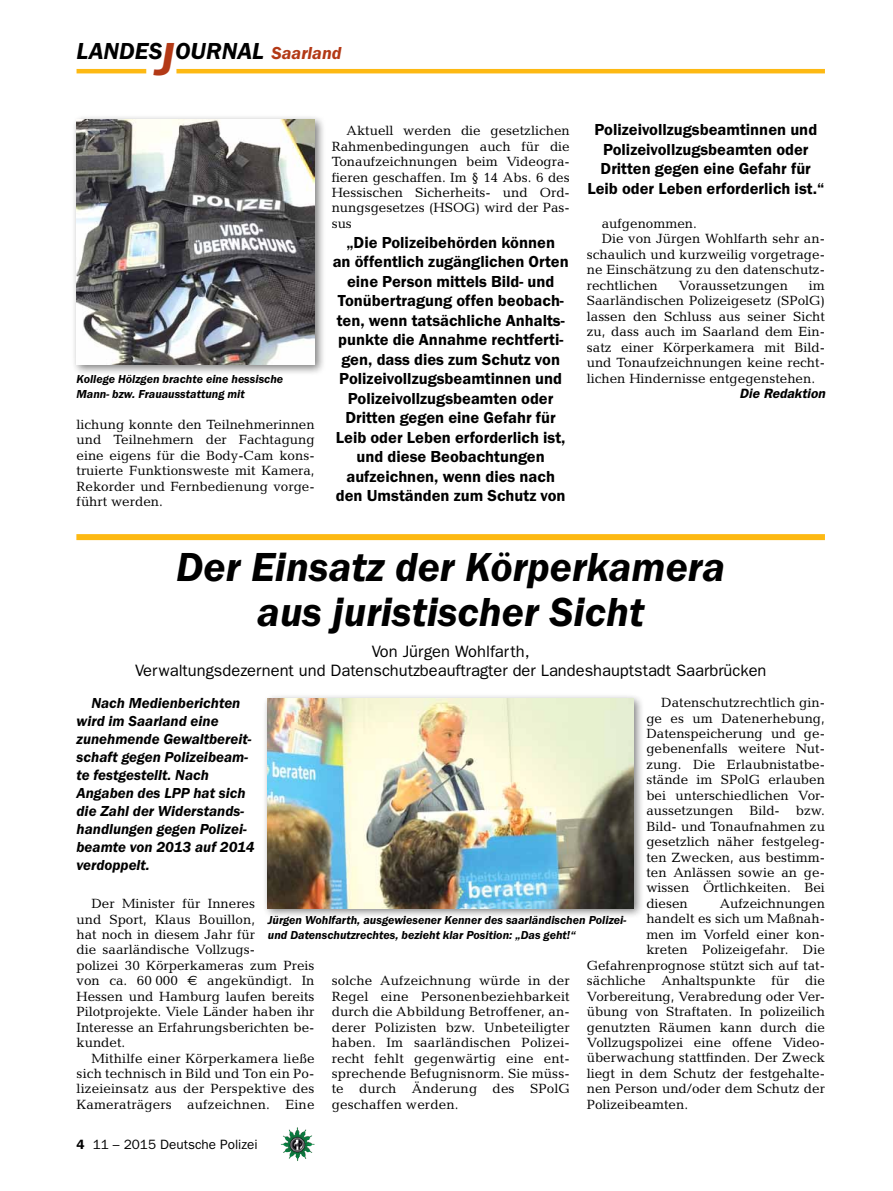
<style>
.page{position:relative;width:893px;height:1191px;background:#fff}
.page>*{position:absolute;margin:0;border:0;box-sizing:border-box;transform-origin:0 0}
.t1{font:italic 600 42px/45px "Franklin Gothic Itc T";color:#000;text-align:center}
.t2{font:italic 600 24px "Franklin Gothic Itc T";color:#000}
.t3{font:600 16.5px/19.5px "Franklin Gothic Itc T";color:#000;text-align:center}
.t4{font:16.5px/18.8px "Franklin Gothic";color:#000;text-align:center}
.t5{font:italic 600 15px/18px "Franklin Gothic Itc T";color:#000}
.t6{font:13.5px/15.5px "Candida";color:#000;text-align:justify}
.t7{font:13.5px "Franklin Gothic";color:#000}
.t8{font:italic 600 13.5px "Franklin Gothic";color:#000}
.t9{font:italic 600 12px/15.5px "Franklin Gothic Itc T";color:#000}
.s1{font-size:48px;color:#b33916}
.s2{font-size:18px;color:#b33916}
.s3{font-family:"Euro Sans"}
.s4{font-weight:600}
</style>
<div class="page">
<hr style="left:77px;top:69px;width:69px;height:4px;background:#fdb913">
<hr style="left:176px;top:69px;width:649px;height:4px;background:#fdb913">
<img style="left:281px;top:1128px;width:16px;height:24px">
<div style="left:71px;top:114px;width:255px;height:261px;background:#000;opacity:.5"></div>
<img style="left:77px;top:119px;width:238px;height:245px">
<div style="left:263px;top:693px;width:382px;height:226px;background:#000;opacity:.5"></div>
<img style="left:268px;top:698px;width:366px;height:210px">
<div style="left:76px;top:534px;width:749px;height:6px;background:#fdb913"></div>
<h2 class="t2" style="left:77px;top:37px;width:266px">LANDES<span class="s1">J</span>OURNAL <span class="s2">Saarland</span></h2>
<p class="t9" style="left:77px;top:371px;width:208px">Kollege Hölzgen brachte eine hessische<br>Mann- bzw. Frauausstattung mit</p>
<p class="t6" style="left:77px;top:416px;width:240px">lichung konnte den Teilnehmerinnen und Teilnehmern der Fachtagung eine eigens für die Body-Cam kons&shy;truierte Funktionsweste mit Kamera, Rekorder und Fernbedienung vorge&shy;führt werden.</p>
<p class="t6" style="left:332px;top:123px;width:240px;text-indent:15px">Aktuell werden die gesetzlichen Rahmenbedingungen auch für die Tonaufzeichnungen beim Videogra&shy;fieren geschaffen. Im § 14 Abs. 6 des Hessischen Sicherheits- und Ord&shy;nungsgesetzes (HSOG) wird der Pas&shy;sus</p>
<p class="t3" style="left:333px;top:232px;width:238px">„Die Polizeibehörden können<br>an öffentlich zugänglichen Orten eine Person mittels Bild- und<br>Tonübertragung offen beobach&shy;ten, wenn tatsächliche Anhalts&shy;punkte die Annahme rechtferti&shy;gen, dass dies zum Schutz von<br>Polizeivollzugsbeamtinnen und<br>Polizeivollzugsbeamten oder<br>Dritten gegen eine Gefahr für<br>Leib oder Leben erforderlich ist, und diese Beobachtungen aufzeichnen, wenn dies nach den Umständen zum Schutz von</p>
<p class="t3" style="left:587px;top:120px;width:238px">Polizeivollzugsbeamtinnen und<br>Polizeivollzugsbeamten oder<br>Dritten gegen eine Gefahr für<br>Leib oder Leben erforderlich ist.“</p>
<p class="t6" style="left:602px;top:216px;width:97px">aufgenommen.</p>
<p class="t6" style="left:602px;top:231px;width:225px">Die von Jürgen Wohlfarth sehr an-</p>
<p class="t6" style="left:587px;top:247px;width:240px">schaulich und kurzweilig vorgetrage-</p>
<p class="t6" style="left:587px;top:262px;width:240px">ne Einschätzung zu den datenschutz-</p>
<p class="t6" style="left:587px;top:277px;width:73px">rechtlichen</p>
<p class="t6" style="left:679px;top:277px;width:111px">Voraussetzungen</p>
<p class="t6" style="left:587px;top:277px;width:240px;text-indent:222px">im Saarländischen Polizeigesetz (SPolG) lassen den Schluss aus seiner Sicht zu, dass auch im Saarland dem Ein&shy;satz einer Körperkamera mit Bild&shy;und Tonaufzeichnungen keine recht&shy;lichen Hindernisse entgegenstehen.</p>
<p class="t8" style="left:740px;top:385px;width:87px">Die Redaktion</p>
<h1 class="t1" style="left:176px;top:543px;width:551px">Der Einsatz der Körperkamera aus juristischer Sicht</h1>
<p class="t4" style="left:135px;top:642px;width:633px">Von Jürgen Wohlfarth,<br>Verwaltungsdezernent und Datenschutzbeauftragter der Landeshauptstadt Saarbrücken</p>
<p class="t5" style="left:77px;top:693px;width:180px;text-indent:15px">Nach Medienberichten wird im Saarland eine zunehmende Gewaltbereit&shy;schaft gegen Polizeibeam&shy;te festgestellt. Nach<br>Angaben des LPP hat sich die Zahl der Widerstands&shy;handlungen gegen Polizei&shy;beamte von 2013 auf 2014 verdoppelt.</p>
<p class="t6" style="left:77px;top:895px;width:239px;text-align:left;text-indent:15px">Der Minister für Inneres<br>und Sport, Klaus Bouillon,<br>hat noch in diesem Jahr für<br>die saarländische Vollzugs-<br>polizei 30 Körperkameras zum Preis von ca. 60 000 <span class="s3">€</span> angekündigt. In<br>Hessen und Hamburg laufen bereits<br>Pilotprojekte. Viele Länder haben ihr<br>Interesse an Erfahrungsberichten be&shy;kundet.</p>
<p class="t6" style="left:77px;top:1050px;width:239px;text-indent:15px">Mithilfe einer Körperkamera ließe sich technisch in Bild und Ton ein Po&shy;lizeieinsatz aus der Perspektive des Kameraträgers aufzeichnen. Eine</p>
<p class="t6" style="left:646px;top:695px;width:180px;text-indent:15px">Datenschutzrechtlich gin&shy;ge es um Datenerhebung, Datenspeicherung und ge&shy;gebenenfalls weitere Nut&shy;zung. Die Erlaubnistatbe&shy;stände im SPolG erlauben bei unterschiedlichen Vor&shy;aussetzungen Bild- bzw.<br>Bild- und Tonaufnahmen zu gesetzlich näher festgeleg&shy;ten Zwecken, aus bestimm&shy;ten Anlässen sowie an ge&shy;wissen Örtlichkeiten. Bei diesen</p>
<p class="t6" style="left:720px;top:895px;width:107px">Aufzeichnungen</p>
<p class="t6" style="left:646px;top:911px;width:180px">handelt es sich um Maßnah-</p>
<p class="t6" style="left:646px;top:926px;width:180px">men im Vorfeld einer kon-</p>
<p class="t6" style="left:646px;top:942px;width:180px">kreten Polizeigefahr. Die</p>
<p class="t6" style="left:587px;top:957px;width:240px">Gefahrenprognose stützt sich auf tat-</p>
<p class="t6" style="left:587px;top:973px;width:240px">sächliche Anhaltspunkte für die</p>
<p class="t6" style="left:587px;top:988px;width:240px">Vorbereitung, Verabredung oder Ver-</p>
<p class="t6" style="left:587px;top:1003px;width:240px">übung von Straftaten. In polizeilich</p>
<p class="t6" style="left:587px;top:1019px;width:240px">genutzten Räumen kann durch die</p>
<p class="t6" style="left:587px;top:1034px;width:240px">Vollzugspolizei eine offene Video-</p>
<p class="t6" style="left:587px;top:1050px;width:240px">überwachung stattfinden. Der Zweck</p>
<p class="t6" style="left:587px;top:1065px;width:240px">liegt in dem Schutz der festgehalte-</p>
<p class="t6" style="left:587px;top:1081px;width:240px">nen Person und/oder dem Schutz der</p>
<p class="t6" style="left:587px;top:1096px;width:103px">Polizeibeamten.</p>
<p class="t9" style="left:268px;top:911px;width:360px">Jürgen Wohlfarth, ausgewiesener Kenner des saarländischen Polizei&shy;und Datenschutzrechtes, bezieht klar Position: „Das geht!“</p>
<p class="t6" style="left:332px;top:973px;width:240px">solche Aufzeichnung würde in der Regel eine Personenbeziehbarkeit durch die Abbildung Betroffener, an&shy;derer Polizisten bzw. Unbeteiligter haben. Im saarländischen Polizei&shy;recht fehlt gegenwärtig eine ent&shy;sprechende Befugnisnorm. Sie müss&shy;te durch Änderung des SPolG geschaffen werden.</p>
<p class="t7" style="left:77px;top:1136px;width:183px"><span class="s4">4</span> 11 – 2015 Deutsche Polizei</p>
</div>
